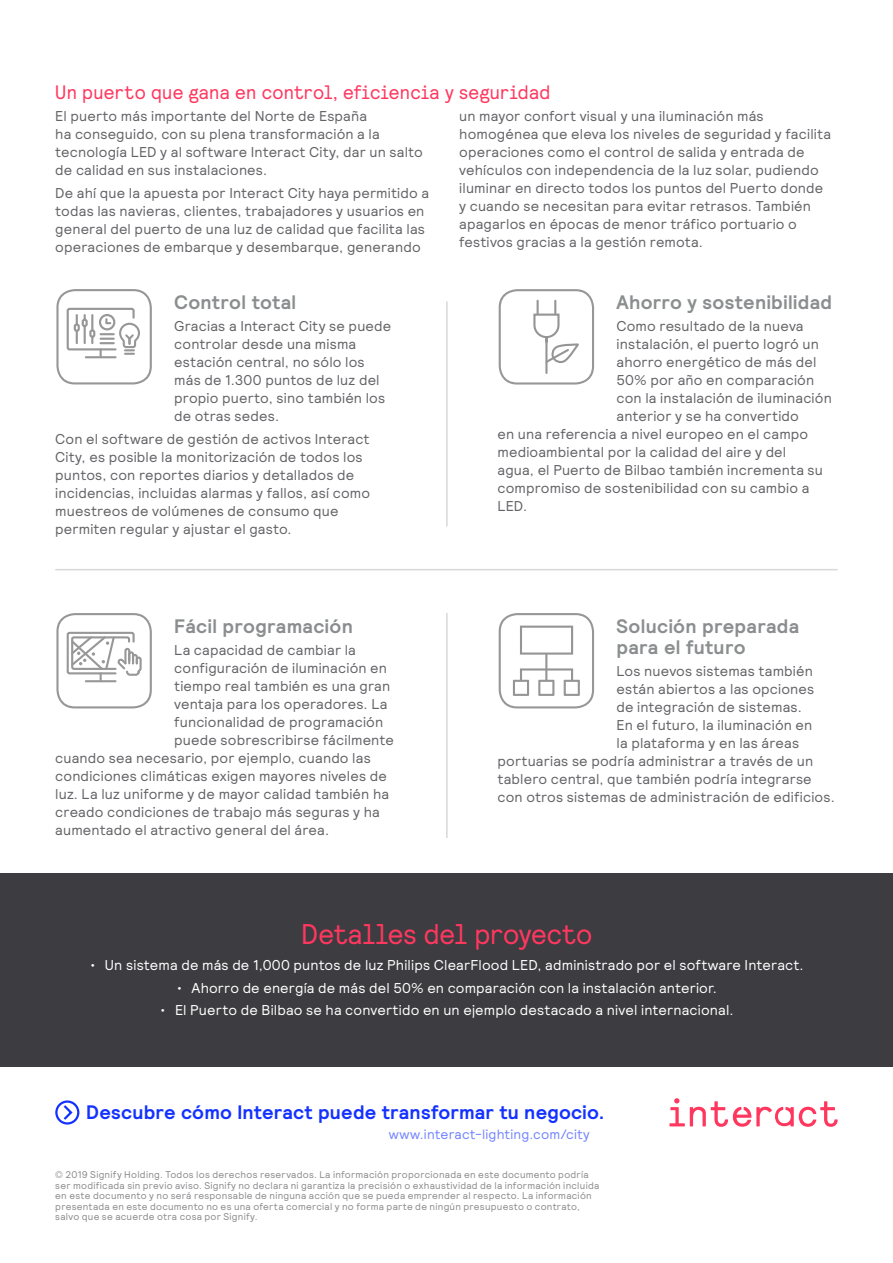
<style>
.page{position:relative;width:893px;height:1263px;background:#fff}
.page>*{position:absolute;margin:0;border:0;box-sizing:border-box;transform-origin:0 0}
.Body_Copy_Heading{font:28.5px "Relative Faux";letter-spacing:-.005em;color:#ff375f}
.Body_Sub-heading{font:700 19.5px/21px "Relative";letter-spacing:.015em;color:#8b8e8f}
.CTA{font:700 19.5px "Relative";letter-spacing:.01em;color:#1432ff}
.Body_Sub-heading-2{font:19.5px "Relative Faux";letter-spacing:.01em;color:#ff375f}
.Body_Copy{font:14.25px/18px "Relative";letter-spacing:.01em;color:#636367}
.t1{font:14.25px "Relative";letter-spacing:.01em;color:#fff}
.t2{font:13.5px "Relative";letter-spacing:.015em;color:#7284ff}
.t3{font:9.75px/10.5px "Relative";letter-spacing:.025em;color:#8a8a8d}
</style>
<div class="page">
<hr style="left:446px;top:613px;width:2px;height:225px;background:#d8d8d9">
<hr style="left:446px;top:301px;width:2px;height:225px;background:#d8d8d9">
<hr style="left:55px;top:569px;width:783px;height:1px;background:#d8d8d9">
<svg style="left:499px;top:289px;width:95px;height:96px"></svg>
<svg style="left:499px;top:613px;width:95px;height:95px"></svg>
<div style="left:520px;top:626px;width:53px;height:29px;border:2px solid #959595"></div>
<hr style="left:545px;top:653px;width:2px;height:28px;background:#959595">
<div style="left:520px;top:668px;width:53px;height:14px;border:2px solid #959595"></div>
<div style="left:513px;top:680px;width:16px;height:16px;border:2px solid #959595"></div>
<div style="left:538px;top:680px;width:16px;height:16px;border:2px solid #959595"></div>
<div style="left:564px;top:680px;width:16px;height:16px;border:2px solid #959595"></div>
<svg style="left:56px;top:289px;width:96px;height:95px"></svg>
<svg style="left:56px;top:613px;width:96px;height:95px"></svg>
<hr style="left:86px;top:680px;width:30px;height:2px;background:#979797">
<div style="left:55px;top:1100px;width:24px;height:24px;border:2px solid #1432ff;border-radius:50%"></div>
<svg style="left:61px;top:1103px;width:13px;height:19px"></svg>
<svg style="left:669px;top:1098px;width:169px;height:29px"></svg>
<div style="left:0;top:873px;width:893px;height:194px;background:#3c3c41"></div>
<p class="Body_Sub-heading-2" style="left:55px;top:79px;width:496px">Un puerto que gana en control, eficiencia y seguridad</p>
<p class="Body_Copy" style="left:55px;top:107px;width:369px">El puerto más importante del Norte de España<br>ha conseguido, con su plena transformación a la tecnología LED y al software Interact City, dar un salto de calidad en sus instalaciones.</p>
<p class="Body_Copy" style="left:55px;top:183px;width:375px">De ahí que la apuesta por Interact City haya permitido a todas las navieras, clientes, trabajadores y usuarios en general del puerto de una luz de calidad que facilita las operaciones de embarque y desembarque, generando</p>
<p class="Body_Copy" style="left:459px;top:107px;width:373px">un mayor confort visual y una iluminación más homogénea que eleva los niveles de seguridad y facilita operaciones como el control de salida y entrada de vehículos con independencia de la luz solar, pudiendo iluminar en directo todos los puntos del Puerto donde y cuando se necesitan para evitar retrasos. También apagarlos en épocas de menor tráfico portuario o festivos gracias a la gestión remota.</p>
<p class="Body_Sub-heading" style="left:174px;top:291px;width:124px">Control total</p>
<p class="Body_Copy" style="left:174px;top:317px;width:219px">Gracias a Interact City se puede controlar desde una misma estación central, no sólo los más de 1.300 puntos de luz del propio puerto, sino también los de otras sedes.</p>
<p class="Body_Copy" style="left:55px;top:429px;width:316px">Con el software de gestión de activos Interact City, es posible la monitorización de todos los puntos, con reportes diarios y detallados de incidencias, incluidas alarmas y fallos, así como muestreos de volúmenes de consumo que permiten regular y ajustar el gasto.</p>
<p class="Body_Sub-heading" style="left:174px;top:615px;width:180px">Fácil programación</p>
<p class="Body_Copy" style="left:174px;top:641px;width:183px">La capacidad de cambiar la</p>
<p class="Body_Copy" style="left:174px;top:659px;width:214px">configuración de iluminación en</p>
<p class="Body_Copy" style="left:174px;top:677px;width:217px">tiempo real también es una gran</p>
<p class="Body_Copy" style="left:174px;top:695px;width:215px">ventaja para los operadores. La</p>
<p class="Body_Copy" style="left:174px;top:713px;width:210px">funcionalidad de programación</p>
<p class="Body_Copy" style="left:174px;top:731px;width:221px">puede sobrescribirse fácilmente</p>
<p class="Body_Copy" style="left:55px;top:749px;width:317px">cuando sea necesario, por ejemplo, cuando las</p>
<p class="Body_Copy" style="left:55px;top:767px;width:333px">condiciones climáticas exigen mayores niveles de</p>
<p class="Body_Copy" style="left:55px;top:785px;width:335px">luz. La luz uniforme y de mayor calidad también ha</p>
<p class="Body_Copy" style="left:55px;top:803px;width:326px">creado condiciones de trabajo más seguras y ha</p>
<p class="Body_Copy" style="left:55px;top:821px;width:275px">aumentado el atractivo general del área.</p>
<p class="Body_Sub-heading" style="left:616px;top:291px;width:217px">Ahorro y sostenibilidad</p>
<p class="Body_Copy" style="left:616px;top:317px;width:189px">Como resultado de la nueva</p>
<p class="Body_Copy" style="left:616px;top:335px;width:204px">instalación, el puerto logró un</p>
<p class="Body_Copy" style="left:616px;top:353px;width:201px">ahorro energético de más del</p>
<p class="Body_Copy" style="left:616px;top:371px;width:199px">50% por año en comparación</p>
<p class="Body_Copy" style="left:616px;top:389px;width:217px">con la instalación de iluminación</p>
<p class="Body_Copy" style="left:616px;top:407px;width:184px">anterior y se ha convertido</p>
<p class="Body_Copy" style="left:497px;top:425px;width:312px">en una referencia a nivel europeo en el campo</p>
<p class="Body_Copy" style="left:497px;top:443px;width:290px">medioambiental por la calidad del aire y del</p>
<p class="Body_Copy" style="left:497px;top:461px;width:327px">agua, el Puerto de Bilbao también incrementa su</p>
<p class="Body_Copy" style="left:497px;top:479px;width:313px">compromiso de sostenibilidad con su cambio a</p>
<p class="Body_Copy" style="left:497px;top:497px;width:31px">LED.</p>
<p class="Body_Sub-heading" style="left:616px;top:615px;width:184px">Solución preparada para el futuro</p>
<p class="Body_Copy" style="left:616px;top:662px;width:198px">Los nuevos sistemas también</p>
<p class="Body_Copy" style="left:616px;top:680px;width:199px">están abiertos a las opciones</p>
<p class="Body_Copy" style="left:616px;top:698px;width:187px">de integración de sistemas.</p>
<p class="Body_Copy" style="left:616px;top:716px;width:197px">En el futuro, la iluminación en</p>
<p class="Body_Copy" style="left:616px;top:734px;width:184px">la plataforma y en las áreas</p>
<p class="Body_Copy" style="left:497px;top:752px;width:317px">portuarias se podría administrar a través de un</p>
<p class="Body_Copy" style="left:497px;top:770px;width:316px">tablero central, que también podría integrarse</p>
<p class="Body_Copy" style="left:497px;top:788px;width:339px">con otros sistemas de administración de edificios.</p>
<p class="Body_Copy_Heading" style="left:301px;top:916px;width:293px">Detalles del proyecto</p>
<p class="t1" style="left:90px;top:956px;width:715px">• Un sistema de más de 1,000 puntos de luz Philips ClearFlood LED, administrado por el software Interact.</p>
<p class="t1" style="left:177px;top:979px;width:542px">• Ahorro de energía de más del 50% en comparación con la instalación anterior.</p>
<p class="t1" style="left:160px;top:1001px;width:575px">• El Puerto de Bilbao se ha convertido en un ejemplo destacado a nivel internacional.</p>
<p class="CTA" style="left:86px;top:1099px;width:520px">Descubre cómo Interact puede transformar tu negocio.</p>
<p class="t2" style="left:389px;top:1126px;width:203px">www.interact-lighting.com/city</p>
<p class="t3" style="left:55px;top:1169px;width:546px">© 2019 Signify Holding. Todos los derechos reservados. La información proporcionada en este documento podría ser modificada sin previo aviso. Signify no declara ni garantiza la precisión o exhaustividad de la información incluida en este documento y no será responsable de ninguna acción que se pueda emprender al respecto. La información presentada en este documento no es una oferta comercial y no forma parte de ningún presupuesto o contrato, salvo que se acuerde otra cosa por Signify.</p>
</div>
